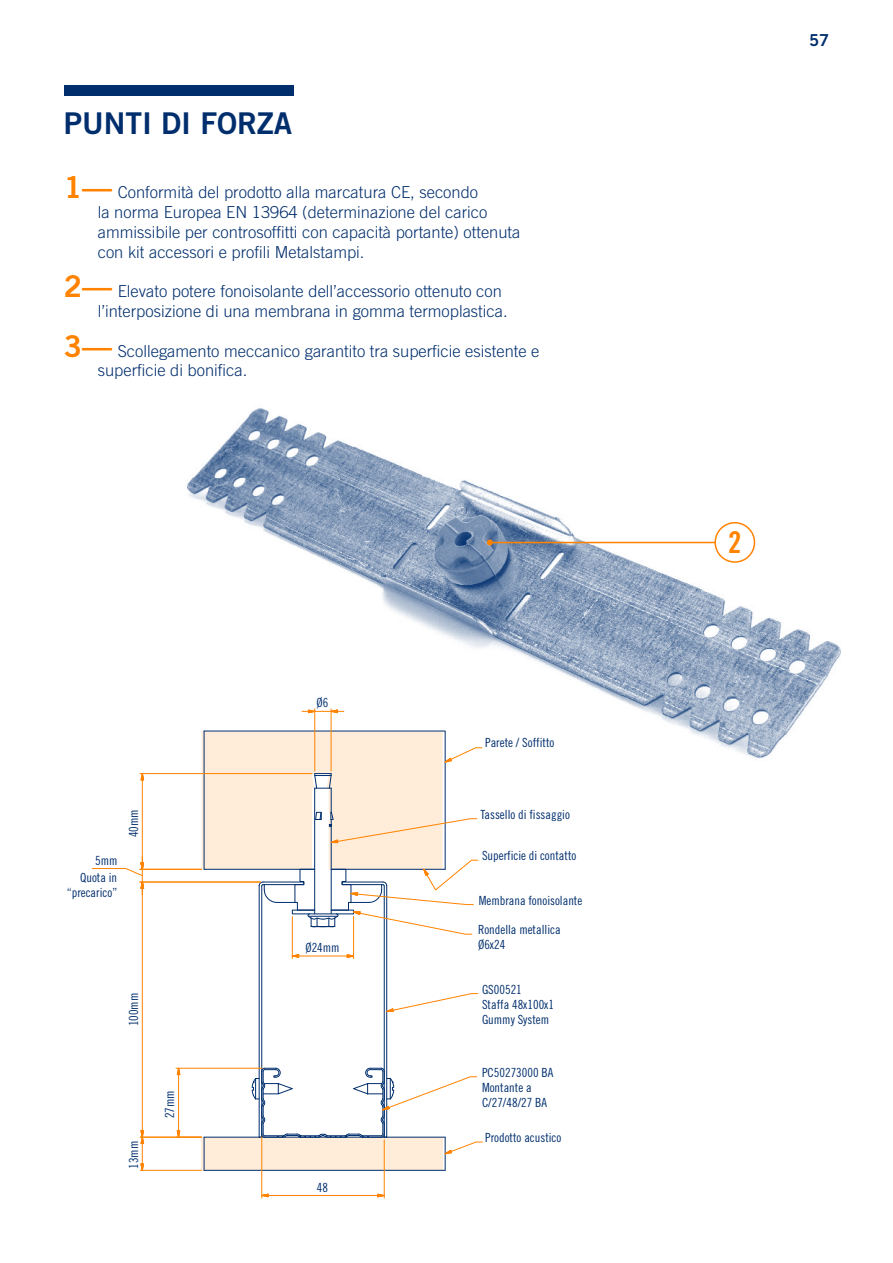
<style>
.page{position:relative;width:893px;height:1263px;background:#fff}
.page>*{position:absolute;margin:0;border:0;box-sizing:border-box;transform-origin:0 0}
.t1{font:30px "Trade Gothic LT Std Bd 2";color:#002e6d}
.t2{font:30px "Trade Gothic LT Std Bd Cn 20";color:#ff8300}
.t3{font:300 16.5px/19.8px "Trade Gothic LT Std";color:#002e6d}
.t4{font:16.5px "Trade Gothic LT Std Bd 2";color:#002e6d}
.t5{font:12.6px/15.1px "Trade Gothic LT Std Cn 18";color:#002e6d}
.s1{font-family:"Trade Gothic LT Std Bd 2";font-weight:400;font-size:30px;color:#ff8300}
</style>
<div class="page">
<img style="left:141px;top:408px;width:700px;height:381px">
<div style="left:64px;top:85px;width:229px;height:11px;background:#002e6d"></div>
<div style="left:202px;top:1137px;width:241px;height:33px;background:#ffecd9"></div>
<hr style="left:204px;top:1137px;width:1px;height:33px;background:#002e6d">
<hr style="left:445px;top:1137px;width:1px;height:33px;background:#002e6d">
<hr style="left:204px;top:1170px;width:241px;height:1px;background:#002e6d">
<hr style="left:140px;top:1170px;width:61px;height:1px;background:#ff8300">
<hr style="left:142px;top:888px;width:1px;height:243px;background:#ff8300">
<hr style="left:140px;top:1137px;width:61px;height:1px;background:#ff8300">
<hr style="left:140px;top:882px;width:120px;height:1px;background:#ff8300">
<hr style="left:142px;top:780px;width:1px;height:83px;background:#ff8300">
<hr style="left:140px;top:869px;width:61px;height:1px;background:#ff8300">
<hr style="left:140px;top:773px;width:172px;height:1px;background:#ff8300">
<hr style="left:331px;top:709px;width:1px;height:62px;background:#ff8300">
<hr style="left:314px;top:709px;width:1px;height:62px;background:#ff8300">
<hr style="left:268px;top:1195px;width:110px;height:1px;background:#ff8300">
<hr style="left:384px;top:1140px;width:1px;height:58px;background:#ff8300">
<hr style="left:261px;top:1137px;width:1px;height:61px;background:#ff8300">
<svg style="left:140px;top:1130px;width:4px;height:41px"></svg>
<svg style="left:92px;top:856px;width:52px;height:39px"></svg>
<svg style="left:140px;top:770px;width:4px;height:17px"></svg>
<svg style="left:302px;top:709px;width:42px;height:4px"></svg>
<svg style="left:261px;top:1193px;width:8px;height:4px"></svg>
<svg style="left:377px;top:1193px;width:8px;height:4px"></svg>
<svg style="left:176px;top:731px;width:307px;height:424px"></svg>
<div style="left:714px;top:522px;width:41px;height:41px;border:2px solid #ff8300;border-radius:50%"></div>
<hr style="left:490px;top:542px;width:226px;height:1px;background:#ff8300">
<svg style="left:487px;top:539px;width:6px;height:6px"></svg>
<h1 class="t1" style="left:64px;top:105px;width:230px">PUNTI DI FORZA</h1>
<p class="t3" style="left:98px;top:182px;width:424px;text-indent:-34px"><span class="s1">1—</span> Conformità del prodotto alla marcatura CE, secondo<br>la norma Europea EN 13964 (determinazione del carico ammissibile per controsoffitti con capacità portante) ottenuta con kit accessori e profili Metalstampi.</p>
<p class="t3" style="left:98px;top:281px;width:411px;text-indent:-34px"><span class="s1">2—</span> Elevato potere fonoisolante dell’accessorio ottenuto con l’interposizione di una membrana in gomma termoplastica.</p>
<p class="t3" style="left:98px;top:341px;width:443px;text-indent:-34px"><span class="s1">3—</span> Scollegamento meccanico garantito tra superficie esistente e superficie di bonifica.</p>
<p class="t5" style="left:80px;top:852px;width:39px;line-height:16.4px;text-align:right">5mm<br>Quota in</p>
<p class="t5" style="left:67px;top:884px;width:52px">“precarico”</p>
<p class="t5" style="left:126px;top:837px;width:29px;rotate:-90deg">40mm</p>
<p class="t5" style="left:126px;top:1026px;width:35px;rotate:-90deg">100mm</p>
<p class="t5" style="left:126px;top:1169px;width:29px;rotate:-90deg">13mm</p>
<p class="t5" style="left:162px;top:1118px;width:29px;rotate:-90deg">27mm</p>
<p class="t5" style="left:317px;top:694px;width:13px">Ø6</p>
<p class="t5" style="left:305px;top:940px;width:36px">Ø24mm</p>
<p class="t5" style="left:317px;top:1180px;width:13px">48</p>
<p class="t5" style="left:485px;top:735px;width:71px">Parete / Soffitto</p>
<p class="t5" style="left:480px;top:807px;width:91px">Tassello di fissaggio</p>
<p class="t5" style="left:482px;top:848px;width:96px">Superficie di contatto</p>
<p class="t5" style="left:479px;top:892px;width:105px">Membrana fonoisolante</p>
<p class="t5" style="left:478px;top:922px;width:84px">Rondella metallica<br>Ø6x24</p>
<p class="t5" style="left:482px;top:981px;width:74px">GS00521<br>Staffa 48x100x1<br>Gummy System</p>
<p class="t5" style="left:482px;top:1065px;width:73px">PC50273000 BA<br>Montante a<br>C/27/48/27 BA</p>
<p class="t5" style="left:485px;top:1130px;width:78px">Prodotto acustico</p>
<p class="t4" style="left:809px;top:30px;width:22px">57</p>
<h1 class="t2" style="left:728px;top:524px;width:15px">2</h1>
</div>
